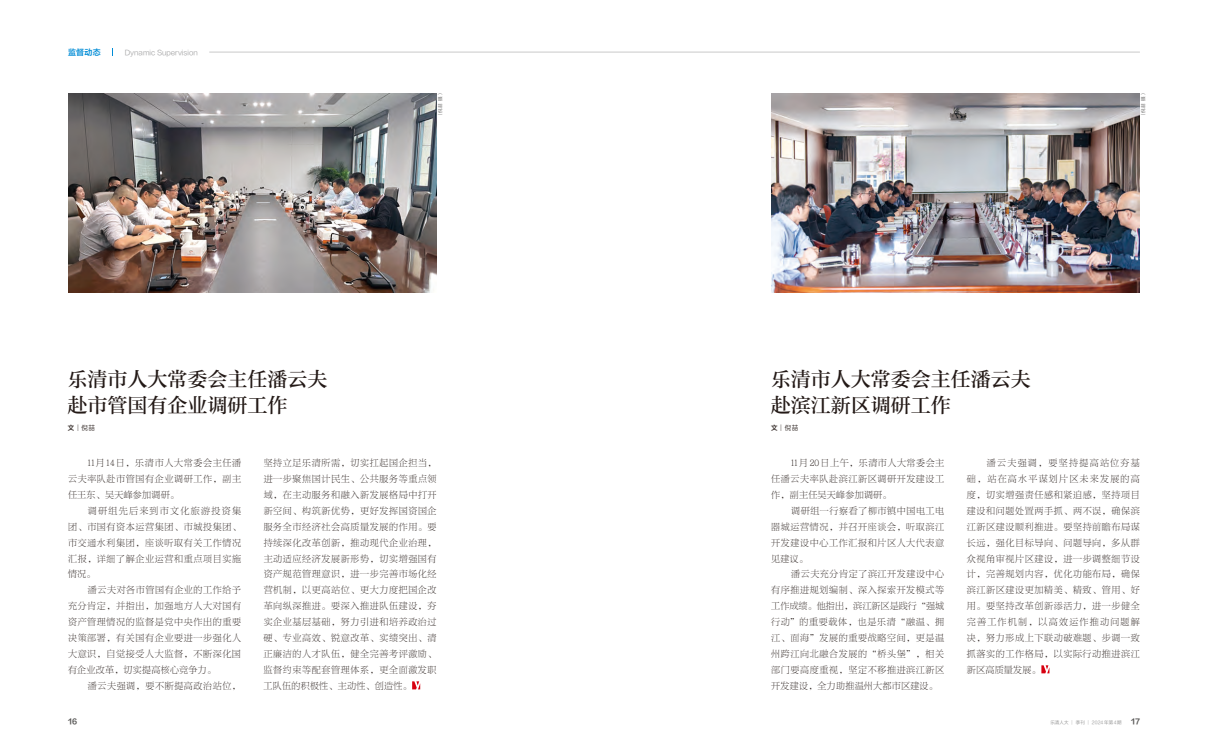
<style>
.page{position:relative;width:1208px;height:755px;background:#fff}
.page>*{position:absolute;margin:0;border:0;box-sizing:border-box;transform-origin:0 0}
.t1{font:20px/25.8px "FZZHUNYSJW GB1 0";color:#231916}
.t2{font:9px/15.8px "FZNBSJW GB1 0";letter-spacing:.07em;color:#231916;text-align:justify}
.t3{font:8px "FZLTZCHJW GB1 0";color:#008cd6}
.t4{font:7.4px "FZLTCHJW GB1 0";color:#595857}
.t5{font:7px "FZLTXIHJW GB1 0";color:#9f9fa0}
.t6{font:6.5px "FZLTXIHJW GB1 0";color:#231916}
.t7{font:4.5px "FZLTXIHJW GB1 0";letter-spacing:.03em;color:#898989}
.t8{font:4.5px "FZLTXIHJW GB1 0";color:#595857}
.s1{font-family:"FZLTZHJW GB1 0"}
.s2{font-family:"OPPO Sans R"}
</style>
<div class="page">
<hr style="left:209px;top:52px;width:931px;height:1px;background:#c9c9ca">
<img style="left:68px;top:94px;width:369px;height:198px">
<img style="left:771px;top:94px;width:369px;height:198px">
<svg style="left:1041px;top:665px;width:8px;height:7px"></svg>
<svg style="left:412px;top:681px;width:8px;height:8px"></svg>
<p class="t3" style="left:68px;top:48px;width:34px">监督动态</p>
<p class="t5" style="left:125px;top:48px;width:75px">Dynamic Supervision</p>
<h1 class="t1" style="left:67px;top:366px;width:262px">乐清市人大常委会主任潘云夫赴市管国有企业调研工作</h1>
<p class="t6" style="left:68px;top:424px;width:29px"><span class="s1">文</span>│倪<span class="s2">喆</span></p>
<p class="t8" style="left:438px;top:117px;width:27px;rotate:-90deg">（倪<span class="s2">喆</span> 摄）</p>
<p class="t2" style="left:68px;top:455px;width:174px;text-indent:20px">11月 14日，乐清市人大常委会主任潘云夫率队赴市管国有企业调研工作，副主任王东、吴天峰参加调研。</p>
<p class="t2" style="left:68px;top:503px;width:174px;text-indent:20px">调研组先后来到市文化旅游投资集团、市国有资本运营集团、市城投集团、市交通水利集团，座谈听取有关工作情况汇报，详细了解企业运营和重点项目实施情况。</p>
<p class="t2" style="left:68px;top:582px;width:174px;text-indent:20px">潘云夫对各市管国有企业的工作给予充分肯定，并指出，加强地方人大对国有资产管理情况的监督是党中央作出的重要决策部署，有关国有企业要进一步强化人大意识，自觉接受人大监督，不断深化国有企业改革，切实提高核心竞争力。</p>
<p class="t2" style="left:88px;top:677px;width:155px">潘云夫强调，要不断提高政治站位，</p>
<p class="t2" style="left:264px;top:455px;width:174px">坚持立足乐清所需，切实扛起国企担当，进一步聚焦国计民生、公共服务等重点领域，在主动服务和融入新发展格局中打开新空间、构筑新优势，更好发挥国资国企服务全市经济社会高质量发展的作用。要持续深化改革创新，推动现代企业治理，主动适应经济发展新形势，切实增强国有资产规范管理意识，进一步完善市场化经营机制，以更高站位、更大力度把国企改革向纵深推进。要深入推进队伍建设，夯实企业基层基础，努力引进和培养政治过硬、专业高效、锐意改革、实绩突出、清正廉洁的人才队伍，健全完善考评激励、监督约束等配套管理体系，更全面激发职工队伍的积极性、主动性、创造性。</p>
<h1 class="t1" style="left:770px;top:366px;width:261px">乐清市人大常委会主任潘云夫赴滨江新区调研工作</h1>
<p class="t6" style="left:771px;top:424px;width:29px"><span class="s1">文</span>│倪<span class="s2">喆</span></p>
<p class="t8" style="left:1141px;top:117px;width:27px;rotate:-90deg">（倪<span class="s2">喆</span> 摄）</p>
<p class="t2" style="left:771px;top:455px;width:174px;text-indent:20px">11月 20日上午，乐清市人大常委会主任潘云夫率队赴滨江新区调研开发建设工作，副主任吴天峰参加调研。</p>
<p class="t2" style="left:771px;top:503px;width:174px;text-indent:20px">调研组一行察看了柳市镇中国电工电器城运营情况，并召开座谈会，听取滨江开发建设中心工作汇报和片区人大代表意见建议。</p>
<p class="t2" style="left:771px;top:566px;width:174px;text-indent:20px">潘云夫充分肯定了滨江开发建设中心有序推进规划编制、深入探索开发模式等工作成绩。他指出，滨江新区是践行“强城行动”的重要载体，也是乐清“融温、拥江、面海”发展的重要战略空间，更是温州跨江向北融合发展的“桥头堡”，相关部门要高度重视，坚定不移推进滨江新区开发建设，全力助推温州大都市区建设。</p>
<p class="t2" style="left:967px;top:455px;width:174px;text-indent:20px">潘云夫强调，要坚持提高站位夯基础，站在高水平谋划片区未来发展的高度，切实增强责任感和紧迫感，坚持项目建设和问题处置两手抓、两不误，确保滨江新区建设顺利推进。要坚持前瞻布局谋长远，强化目标导向、问题导向，多从群众视角审视片区建设，进一步调整细节设计，完善规划内容，优化功能布局，确保滨江新区建设更加精美、精致、管用、好用。要坚持改革创新添活力，进一步健全完善工作机制，以高效运作推动问题解决，努力形成上下联动破难题、步调一致抓落实的工作格局，以实际行动推进滨江新区高质量发展。</p>
<p class="t4" style="left:68px;top:716px;width:11px">16</p>
<p class="t4" style="left:1131px;top:716px;width:11px">17</p>
<p class="t7" style="left:1050px;top:719px;width:73px">乐清人大 │ 季刊 │ 2024年第4期</p>
</div>
